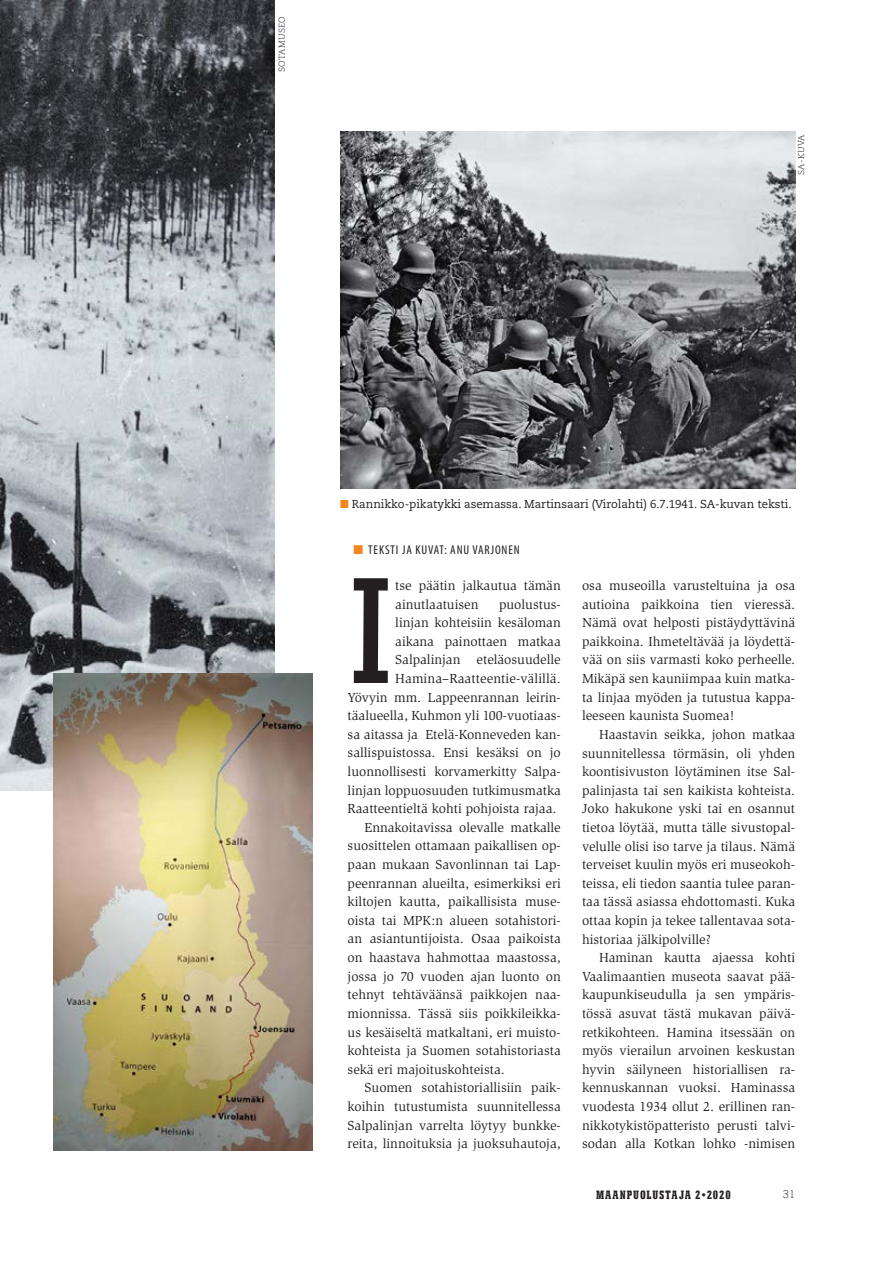
<style>
.page{position:relative;width:893px;height:1263px;background:#fff}
.page>*{position:absolute;margin:0;border:0;box-sizing:border-box;transform-origin:0 0}
.t1{font:700 149.55px "Caecilia LT Std";color:#231f20;scale:.88 1}
.t2{font:13.5px/18.6px "Slimbach Std";color:#231f20;text-align:justify}
.t3{font:condensed 12.75px "Myriad Pro";letter-spacing:.07em;color:#231f20}
.t4{font:11.55px "Caecilia LT Std";letter-spacing:-.005em;color:#231f20}
.t5{font:800 condensed 11.25px "Stymie BT";letter-spacing:.075em;color:#231f20}
.t6{font:300 11.25px "Stymie BT";color:#231f20}
.t7{font:300 8.55px "Caecilia LT Std";letter-spacing:.05em;color:#231f20}
.s1{color:#f58520}
</style>
<div class="page">
<img style="left:0;top:0;width:275px;height:791px">
<img style="left:54px;top:673px;width:259px;height:477px">
<img style="left:340px;top:132px;width:455px;height:356px">
<p class="t7" style="left:277px;top:72px;width:58px;rotate:-90deg">SOTAMUSEO</p>
<p class="t7" style="left:796px;top:175px;width:42px;rotate:-90deg">SA-KUVA</p>
<p class="t4" style="left:340px;top:497px;width:453px"><span class="s1">■</span> Rannikko-pikatykki asemassa. Martinsaari (Virolahti) 6.7.1941. SA-kuvan teksti.</p>
<p class="t3" style="left:354px;top:542px;width:168px"><span class="s1">■</span> TEKSTI JA KUVAT: ANU VARJONEN</p>
<h1 class="t1" style="left:348px;top:543px;width:54px">I</h1>
<p class="t2" style="left:395px;top:576px;width:167px">tse päätin jalkautua tämän ainutlaatuisen</p>
<p class="t2" style="left:499px;top:595px;width:63px">puolustus-</p>
<p class="t2" style="left:395px;top:613px;width:167px">linjan kohteisiin kesäloman</p>
<p class="t2" style="left:395px;top:632px;width:167px">aikana painottaen matkaa</p>
<p class="t2" style="left:395px;top:651px;width:167px">Salpalinjan eteläosuudelle</p>
<p class="t2" style="left:395px;top:669px;width:167px">Hamina–Raatteentie-välillä.</p>
<p class="t2" style="left:348px;top:688px;width:215px">Yövyin mm. Lappeenrannan leirin-</p>
<p class="t2" style="left:348px;top:706px;width:215px">täalueella, Kuhmon yli 100-vuotiaas-</p>
<p class="t2" style="left:348px;top:725px;width:215px">sa aitassa ja Etelä-Konneveden kan-</p>
<p class="t2" style="left:348px;top:744px;width:215px">sallispuistossa. Ensi kesäksi on jo</p>
<p class="t2" style="left:348px;top:762px;width:215px">luonnollisesti korvamerkitty Salpa-</p>
<p class="t2" style="left:348px;top:781px;width:215px">linjan loppuosuuden tutkimusmatka</p>
<p class="t2" style="left:348px;top:799px;width:210px">Raatteentieltä kohti pohjoista rajaa.</p>
<p class="t2" style="left:365px;top:818px;width:198px">Ennakoitavissa olevalle matkalle</p>
<p class="t2" style="left:348px;top:837px;width:215px">suosittelen ottamaan paikallisen op-</p>
<p class="t2" style="left:348px;top:855px;width:215px">paan mukaan Savonlinnan tai Lap-</p>
<p class="t2" style="left:348px;top:874px;width:215px">peenrannan alueilta, esimerkiksi eri</p>
<p class="t2" style="left:348px;top:892px;width:215px">kiltojen kautta, paikallisista muse-</p>
<p class="t2" style="left:348px;top:911px;width:215px">oista tai MPK:n alueen sotahistori-</p>
<p class="t2" style="left:348px;top:930px;width:215px">an asiantuntijoista. Osaa paikoista</p>
<p class="t2" style="left:348px;top:948px;width:215px">on haastava hahmottaa maastossa,</p>
<p class="t2" style="left:348px;top:967px;width:215px">jossa jo 70 vuoden ajan luonto on</p>
<p class="t2" style="left:348px;top:985px;width:215px">tehnyt tehtäväänsä paikkojen naa-</p>
<p class="t2" style="left:348px;top:1004px;width:215px">mionnissa. Tässä siis poikkileikka-</p>
<p class="t2" style="left:348px;top:1023px;width:215px">us kesäiseltä matkaltani, eri muisto-</p>
<p class="t2" style="left:348px;top:1041px;width:215px">kohteista ja Suomen sotahistoriasta</p>
<p class="t2" style="left:348px;top:1060px;width:159px">sekä eri majoituskohteista.</p>
<p class="t2" style="left:365px;top:1078px;width:198px">Suomen sotahistoriallisiin paik-</p>
<p class="t2" style="left:348px;top:1097px;width:215px">koihin tutustumista suunnitellessa</p>
<p class="t2" style="left:348px;top:1116px;width:215px">Salpalinjan varrelta löytyy bunkke-</p>
<p class="t2" style="left:348px;top:1134px;width:215px">reita, linnoituksia ja juoksuhautoja,</p>
<p class="t2" style="left:582px;top:576px;width:215px">osa museoilla varusteltuina ja osa autioina paikkoina tien vieressä.<br>Nämä ovat helposti pistäydyttävinä paikkoina. Ihmeteltävää ja löydettä&shy;vää on siis varmasti koko perheelle.<br>Mikäpä sen kauniimpaa kuin matka&shy;ta linjaa myöden ja tutustua kappa&shy;leeseen kaunista Suomea!</p>
<p class="t2" style="left:582px;top:725px;width:215px;text-indent:17px">Haastavin seikka, johon matkaa suunnitellessa törmäsin, oli yhden koontisivuston löytäminen itse Sal&shy;palinjasta tai sen kaikista kohteista.<br>Joko hakukone yski tai en osannut tietoa löytää, mutta tälle sivustopal&shy;velulle olisi iso tarve ja tilaus. Nämä terveiset kuulin myös eri museokoh&shy;teissa, eli tiedon saantia tulee paran&shy;taa tässä asiassa ehdottomasti. Kuka ottaa kopin ja tekee tallentavaa sota&shy;historiaa jälkipolville?</p>
<p class="t2" style="left:582px;top:948px;width:215px;text-indent:17px">Haminan kautta ajaessa kohti Vaalimaantien museota saavat pää&shy;kaupunkiseudulla ja sen ympäris&shy;tössä asuvat tästä mukavan päivä&shy;retkikohteen. Hamina itsessään on myös vierailun arvoinen keskustan hyvin säilyneen historiallisen ra&shy;kennuskannan vuoksi. Haminassa vuodesta 1934 ollut 2. erillinen ran&shy;nikkotykistöpatteristo perusti talvi&shy;sodan alla Kotkan lohko -nimisen</p>
<p class="t5" style="left:596px;top:1187px;width:136px">MAANPUOLUSTAJA 2•2020</p>
<p class="t6" style="left:783px;top:1187px;width:14px">31</p>
</div>
